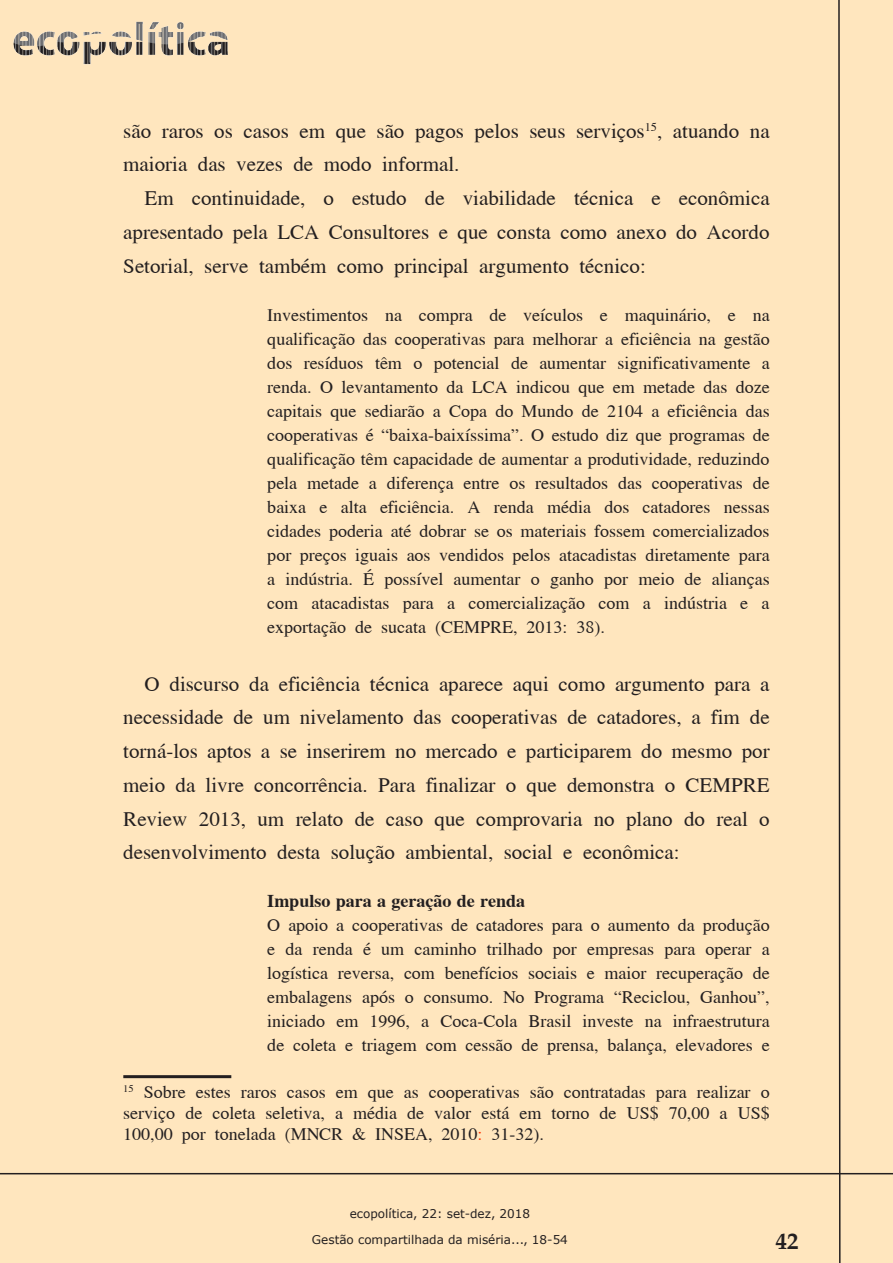
<style>
.page{position:relative;width:893px;height:1263px;background:#fff}
.page>*{position:absolute;margin:0;border:0;box-sizing:border-box;transform-origin:0 0}
.t1{font:700 22.5px "Book Antiqua";color:#231f20}
._2__corpo{font:21px/33.8px "Cardiff";color:#231f20;text-align:justify}
._3__citação{font:18px/24px "Cardiff";color:#231f20;text-align:justify}
._3__corpo_nota{font:18px/21px "Cardiff";color:#231f20;text-align:justify}
._3__citação-2{font:700 18px "Cardiff";color:#231f20}
.t2{font:12px/25.7px "Verdana";color:#231f20;text-align:center}
.s1{color:#f30}
</style>
<div class="page">
<img style="left:12px;top:17px;width:219px;height:51px">
<hr style="left:0;top:1173px;width:893px;height:1px;background:#231f20">
<svg style="left:837px;top:0;width:4px;height:1263px"></svg>
<hr style="left:123px;top:1075px;width:108px;height:3px;background:#231f20">
<p class="_2__corpo" style="left:123px;top:114px;width:648px">são raros os casos em que são pagos pelos seus serviços<sup>15</sup>, atuando na maioria das vezes de modo informal.</p>
<p class="_2__corpo" style="left:123px;top:181px;width:648px;text-indent:21px">Em continuidade, o estudo de viabilidade técnica e econômica apresentado pela LCA Consultores e que consta como anexo do Acordo Setorial, serve também como principal argumento técnico:</p>
<p class="_3__citação" style="left:267px;top:303px;width:504px">Investimentos na compra de veículos e maquinário, e na qualificação das cooperativas para melhorar a eficiência na gestão dos resíduos têm o potencial de aumentar significativamente a renda. O levantamento da LCA indicou que em metade das doze capitais que sediarão a Copa do Mundo de 2104 a eficiência das cooperativas é “baixa-baixíssima”. O estudo diz que programas de qualificação têm capacidade de aumentar a produtividade, reduzindo pela metade a diferença entre os resultados das cooperativas de baixa e alta eficiência. A renda média dos catadores nessas cidades poderia até dobrar se os materiais fossem comercializados por preços iguais aos vendidos pelos atacadistas diretamente para a indústria. É possível aumentar o ganho por meio de alianças com atacadistas para a comercialização com a indústria e a exportação de sucata (CEMPRE, 2013: 38).</p>
<p class="_2__corpo" style="left:123px;top:666px;width:648px;text-indent:21px">O discurso da eficiência técnica aparece aqui como argumento para a necessidade de um nivelamento das cooperativas de catadores, a fim de torná-los aptos a se inserirem no mercado e participarem do mesmo por meio da livre concorrência. Para finalizar o que demonstra o CEMPRE Review 2013, um relato de caso que comprovaria no plano do real o desenvolvimento desta solução ambiental, social e econômica:</p>
<p class="_3__citação-2" style="left:267px;top:890px;width:259px">Impulso para a geração de renda</p>
<p class="_3__citação" style="left:267px;top:913px;width:504px">O apoio a cooperativas de catadores para o aumento da produção e da renda é um caminho trilhado por empresas para operar a logística reversa, com benefícios sociais e maior recuperação de embalagens após o consumo. No Programa “Reciclou, Ganhou”, iniciado em 1996, a Coca-Cola Brasil investe na infraestrutura de coleta e triagem com cessão de prensa, balança, elevadores e</p>
<p class="_3__corpo_nota" style="left:123px;top:1081px;width:648px"><sup>15</sup> Sobre estes raros casos em que as cooperativas são contratadas para realizar o serviço de coleta seletiva, a média de valor está em torno de US$ 70,00 a US$ 100,00 por tonelada (MNCR &amp; INSEA, 2010<span class="s1">:</span> 31-32).</p>
<p class="t2" style="left:312px;top:1201px;width:257px">ecopolítica, 22: set-dez, 2018<br>Gestão compartilhada da miséria..., 18-54</p>
<p class="t1" style="left:776px;top:1226px;width:24px">42</p>
</div>
